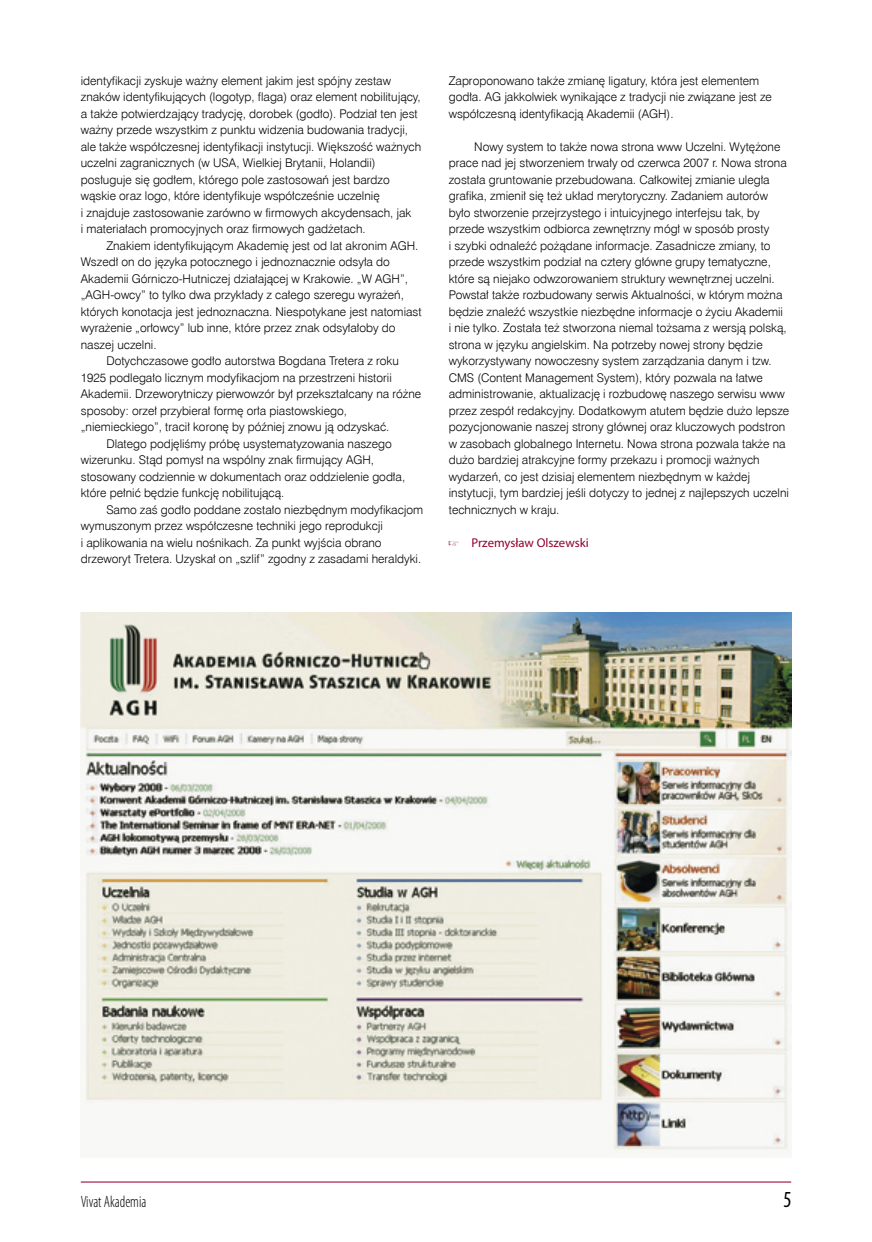
<style>
.page{position:relative;width:872px;height:1242px;background:#fff}
.page>*{position:absolute;margin:0;border:0;box-sizing:border-box;transform-origin:0 0}
.t1{font:condensed 23.1px "Myriad Pro";color:#000;scale:.91 1}
.t2{font:300 condensed 16.5px "Myriad Pro";color:#000;scale:.91 1}
.t3{font:12.75px "Myriad Pro";color:#90002a}
.t4{font:12px/16.5px "Swis 721 Lt EU";color:#000}
</style>
<div class="page">
<hr style="left:81px;top:1181px;width:710px;height:1px;background:#90002a">
<img style="left:81px;top:613px;width:710px;height:540px">
<p class="t4" style="left:81px;top:72px;width:342px">identyfikacji zyskuje ważny element jakim jest spójny zestaw znaków identyfikujących (logotyp, flaga) oraz element nobilitujący, a także potwierdzający tradycję, dorobek (godło). Podział ten jest ważny przede wszystkim z punktu widzenia budowania tradycji, ale także współczesnej identyfikacji instytucji. Większość ważnych uczelni zagranicznych (w USA, Wielkiej Brytanii, Holandii) posługuje się godłem, którego pole zastosowań jest bardzo wąskie oraz logo, które identyfikuje współcześnie uczelnię<br>i znajduje zastosowanie zarówno w firmowych akcydensach, jak<br>i materiałach promocyjnych oraz firmowych gadżetach.</p>
<p class="t4" style="left:106px;top:237px;width:313px">Znakiem identyfikującym Akademię jest od lat akronim AGH.</p>
<p class="t4" style="left:81px;top:254px;width:310px">Wszedł on do języka potocznego i jednoznacznie odsyła do</p>
<p class="t4" style="left:81px;top:270px;width:329px">Akademii Górniczo-Hutniczej działającej w Krakowie. „W AGH”,</p>
<p class="t4" style="left:81px;top:287px;width:324px">„AGH-owcy” to tylko dwa przykłady z całego szeregu wyrażeń,</p>
<p class="t4" style="left:81px;top:303px;width:342px">których konotacja jest jednoznaczna. Niespotykane jest natomiast</p>
<p class="t4" style="left:81px;top:320px;width:316px">wyrażenie „orłowcy” lub inne, które przez znak odsyłałoby do</p>
<p class="t4" style="left:81px;top:336px;width:77px">naszej uczelni.</p>
<p class="t4" style="left:106px;top:353px;width:294px">Dotychczasowe godło autorstwa Bogdana Tretera z roku</p>
<p class="t4" style="left:81px;top:369px;width:312px">1925 podlegało licznym modyfikacjom na przestrzeni historii</p>
<p class="t4" style="left:81px;top:386px;width:342px">Akademii. Drzeworytniczy pierwowzór był przekształcany na różne</p>
<p class="t4" style="left:81px;top:402px;width:267px">sposoby: orzeł przybierał formę orła piastowskiego,</p>
<p class="t4" style="left:81px;top:419px;width:310px">„niemieckiego”, tracił koronę by później znowu ją odzyskać.</p>
<p class="t4" style="left:106px;top:435px;width:287px">Dlatego podjęliśmy próbę usystematyzowania naszego</p>
<p class="t4" style="left:81px;top:452px;width:295px">wizerunku. Stąd pomysł na wspólny znak firmujący AGH,</p>
<p class="t4" style="left:81px;top:468px;width:326px">stosowany codziennie w dokumentach oraz oddzielenie godła,</p>
<p class="t4" style="left:81px;top:485px;width:205px">które pełnić będzie funkcję nobilitującą.</p>
<p class="t4" style="left:106px;top:501px;width:318px">Samo zaś godło poddane zostało niezbędnym modyfikacjom</p>
<p class="t4" style="left:81px;top:518px;width:304px">wymuszonym przez współczesne techniki jego reprodukcji</p>
<p class="t4" style="left:81px;top:534px;width:302px">i aplikowania na wielu nośnikach. Za punkt wyjścia obrano</p>
<p class="t4" style="left:81px;top:551px;width:342px">drzeworyt Tretera. Uzyskał on „szlif” zgodny z zasadami heraldyki.</p>
<p class="t4" style="left:449px;top:72px;width:325px">Zaproponowano także zmianę ligatury, która jest elementem godła. AG jakkolwiek wynikające z tradycji nie związane jest ze współczesną identyfikacją Akademii (AGH).</p>
<p class="t4" style="left:449px;top:138px;width:342px;text-indent:26px">Nowy system to także nowa strona www Uczelni. Wytężone prace nad jej stworzeniem trwały od czerwca 2007 r. Nowa strona została gruntowanie przebudowana. Całkowitej zmianie uległa grafika, zmienił się też układ merytoryczny. Zadaniem autorów było stworzenie przejrzystego i intuicyjnego interfejsu tak, by przede wszystkim odbiorca zewnętrzny mógł w sposób prosty<br>i szybki odnaleźć pożądane informacje. Zasadnicze zmiany, to przede wszystkim podział na cztery główne grupy tematyczne, które są niejako odwzorowaniem struktury wewnętrznej uczelni.<br>Powstał także rozbudowany serwis Aktualności, w którym można będzie znaleźć wszystkie niezbędne informacje o życiu Akademii<br>i nie tylko. Została też stworzona niemal tożsama z wersją polską, strona w języku angielskim. Na potrzeby nowej strony będzie wykorzystywany nowoczesny system zarządzania danym i tzw.<br>CMS (Content Management System), który pozwala na łatwe administrowanie, aktualizację i rozbudowę naszego serwisu www przez zespół redakcyjny. Dodatkowym atutem będzie dużo lepsze pozycjonowanie naszej strony głównej oraz kluczowych podstron w zasobach globalnego Internetu. Nowa strona pozwala także na dużo bardziej atrakcyjne formy przekazu i promocji ważnych wydarzeń, co jest dzisiaj elementem niezbędnym w każdej instytucji, tym bardziej jeśli dotyczy to jednej z najlepszych uczelni technicznych w kraju.</p>
<p class="t3" style="left:471px;top:534px;width:119px">Przemysław Olszewski</p>
<h2 class="t2" style="left:81px;top:1192px;width:74px">Vivat Akademia</h2>
<h1 class="t1" style="left:783px;top:1186px;width:10px">5</h1>
</div>
